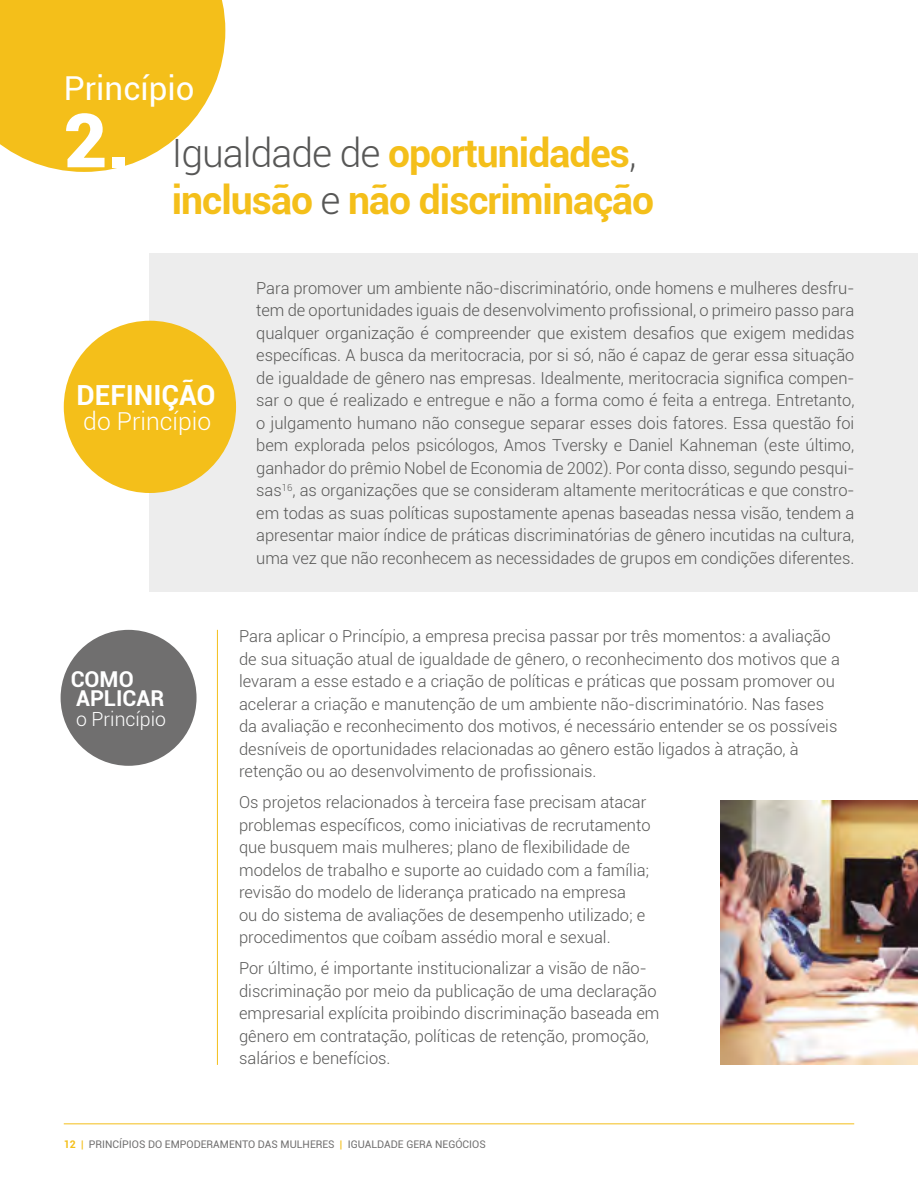
<style>
.page{position:relative;width:918px;height:1188px;background:#fff}
.page>*{position:absolute;margin:0;border:0;box-sizing:border-box;transform-origin:0 0}
.t1{font:700 39px/46.8px "Roboto";letter-spacing:-.025em;color:#f4bf1a}
.t2{font:33px "Roboto";color:#fff}
.t3{font:700 27.75px "Roboto";color:#fff}
.t4{font:300 24.75px "Roboto";color:#fff}
.t5{font:700 21.9px/19.5px "Roboto";color:#fff}
.t6{font:300 19.5px "Roboto";color:#fff}
.t7{font:300 16.5px/22.5px "Roboto";color:#575756}
.t8{font:10.5px "Roboto";color:#706f6f}
.s1{font-weight:900;font-size:75px;color:#fff}
.s2{font-weight:300;color:#575756}
.s3{font-weight:700;color:#f4bf1a}
.s4{color:#f4bf1a}
</style>
<div class="page">
<div style="left:150px;top:253px;width:768px;height:339px;background:#ededed"></div>
<svg style="left:0;top:0;width:225px;height:172px;background:#f5c635"></svg>
<div style="left:64px;top:321px;width:172px;height:172px;background:#f4bf1a;border-radius:50%"></div>
<div style="left:61px;top:630px;width:136px;height:136px;background:#706f6f;border-radius:50%"></div>
<hr style="left:217px;top:630px;width:1px;height:435px;background:#f4bf1a">
<img style="left:720px;top:800px;width:198px;height:264px">
<hr style="left:64px;top:1123px;width:790px;height:1px;background:#f4bf1a">
<h2 class="t2" style="left:64px;top:65px;width:132px">Princípio</h2>
<h1 class="t1" style="left:172px;top:128px;width:484px;text-indent:-108px"><span class="s1">2.</span> <span class="s2">Igualdade de</span> oportunidades<span class="s2">, </span>inclusão <span class="s2">e</span> não discriminação</h1>
<h3 class="t3" style="left:77px;top:375px;width:141px">DEFINIÇÃO</h3>
<h3 class="t4" style="left:83px;top:404px;width:129px">do Princípio</h3>
<h3 class="t5" style="left:71px;top:668px;width:95px">COMO<br>APLICAR</h3>
<p class="t6" style="left:76px;top:705px;width:92px">o Princípio</p>
<p class="t7" style="left:256px;top:276px;width:600px;text-align:justify">Para promover um ambiente não-discriminatório, onde homens e mulheres desfru&shy;tem de oportunidades iguais de desenvolvimento profissional, o primeiro passo para qualquer organização é compreender que existem desafios que exigem medidas específicas. A busca da meritocracia, por si só, não é capaz de gerar essa situação de igualdade de gênero nas empresas. Idealmente, meritocracia significa compen&shy;sar o que é realizado e entregue e não a forma como é feita a entrega. Entretanto, o julgamento humano não consegue separar esses dois fatores. Essa questão foi bem explorada pelos psicólogos, Amos Tversky e Daniel Kahneman (este último, ganhador do prêmio Nobel de Economia de 2002). Por conta disso, segundo pesqui&shy;sas<sup>16</sup>, as organizações que se consideram altamente meritocráticas e que constro&shy;em todas as suas políticas supostamente apenas baseadas nessa visão, tendem a apresentar maior índice de práticas discriminatórias de gênero incutidas na cultura, uma vez que não reconhecem as necessidades de grupos em condições diferentes.</p>
<p class="t7" style="left:239px;top:625px;width:602px">Para aplicar o Princípio, a empresa precisa passar por três momentos: a avaliação de sua situação atual de igualdade de gênero, o reconhecimento dos motivos que a levaram a esse estado e a criação de políticas e práticas que possam promover ou acelerar a criação e manutenção de um ambiente não-discriminatório. Nas fases da avaliação e reconhecimento dos motivos, é necessário entender se os possíveis desníveis de oportunidades relacionadas ao gênero estão ligados à atração, à retenção ou ao desenvolvimento de profissionais.</p>
<p class="t7" style="left:239px;top:791px;width:413px">Os projetos relacionados à terceira fase precisam atacar problemas específicos, como iniciativas de recrutamento que busquem mais mulheres; plano de flexibilidade de modelos de trabalho e suporte ao cuidado com a família; revisão do modelo de liderança praticado na empresa<br>ou do sistema de avaliações de desempenho utilizado; e procedimentos que coíbam assédio moral e sexual.</p>
<p class="t7" style="left:239px;top:957px;width:422px">Por último, é importante institucionalizar a visão de não&shy;discriminação por meio da publicação de uma declaração empresarial explícita proibindo discriminação baseada em gênero em contratação, políticas de retenção, promoção, salários e benefícios.</p>
<p class="t8" style="left:64px;top:1137px;width:424px"><span class="s3">12</span> <span class="s4">|</span> PRINCÍPIOS DO EMPODERAMENTO DAS MULHERES <span class="s4">|</span> IGUALDADE GERA NEGÓCIOS</p>
</div>
